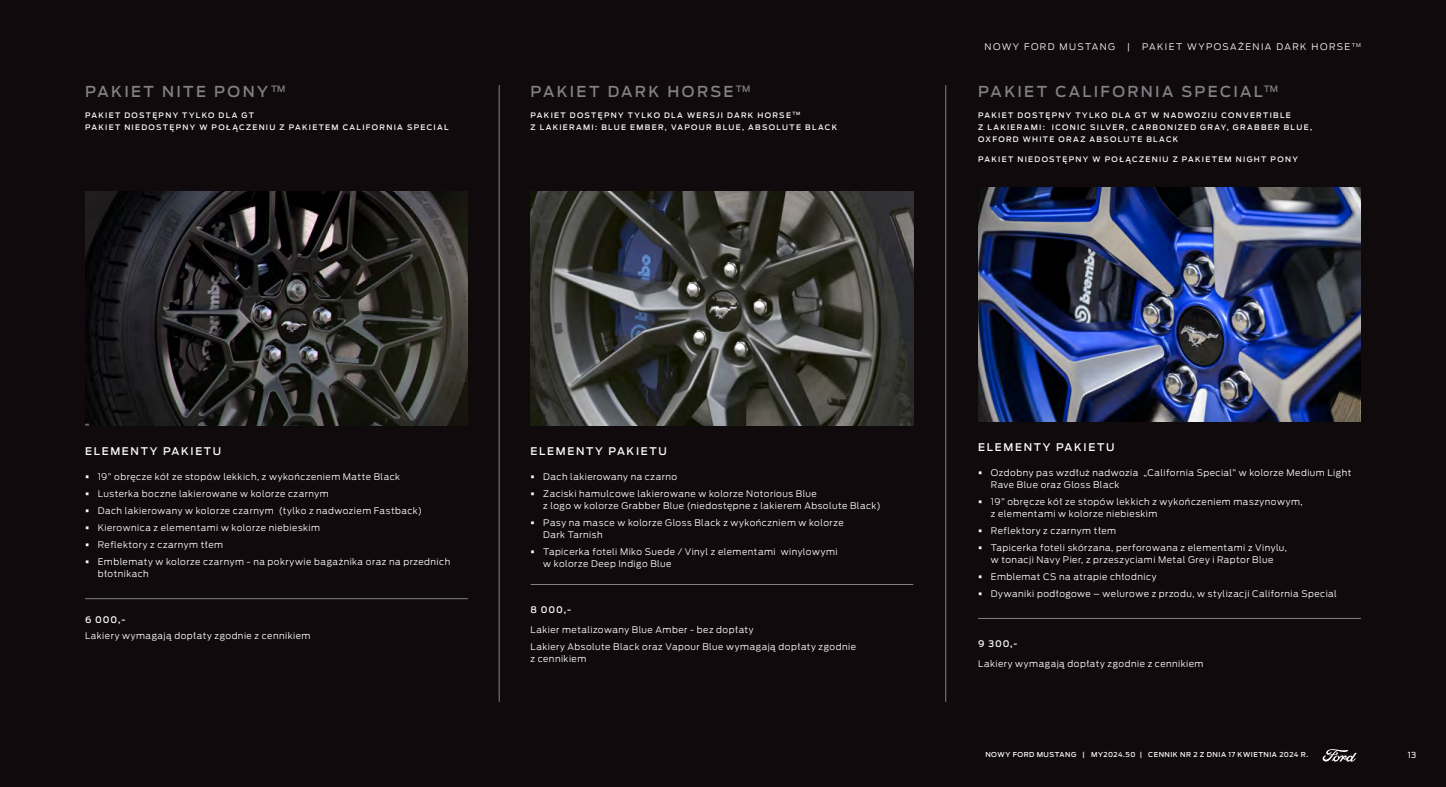
<style>
.page{position:relative;width:1446px;height:787px;background:#110a0c}
.page>*{position:absolute;margin:0;border:0;box-sizing:border-box;transform-origin:0 0}
.t1{font:500 15px "Ford Antenna";letter-spacing:.15em;color:#808285}
.t2{font:500 10.5px "Ford Antenna";letter-spacing:.16em;color:#fff}
.t3{font:300 9px/12px "Ford Antenna";letter-spacing:.05em;color:#fff}
.t4{font:300 9px "Ford Antenna";letter-spacing:.16em;color:#fff}
.t5{font:500 9px "Ford Antenna";letter-spacing:.105em;color:#fff}
.t6{font:8.25px "Ford Antenna";color:#fff}
.t7{font:500 7.5px/12px "Ford Antenna";letter-spacing:.175em;color:#fff}
.t8{font:500 6.75px "Ford Antenna";letter-spacing:.07em;color:#fff}
.s1{font-weight:900;font-size:10.5px}
</style>
<div class="page">
<svg style="left:1322px;top:749px;width:34px;height:12px"></svg>
<hr style="left:499px;top:85px;width:1px;height:617px;background:#808285">
<hr style="left:945px;top:85px;width:1px;height:617px;background:#808285">
<hr style="left:530px;top:584px;width:383px;height:1px;background:#808285">
<img style="left:530px;top:191px;width:383px;height:234px">
<hr style="left:978px;top:618px;width:383px;height:1px;background:#808285">
<img style="left:978px;top:187px;width:383px;height:234px">
<hr style="left:85px;top:598px;width:383px;height:1px;background:#808285">
<img style="left:85px;top:191px;width:383px;height:234px">
<h1 class="t1" style="left:85px;top:78px;width:202px">PAKIET NITE PONY <sup>TM</sup></h1>
<p class="t7" style="left:85px;top:108px;width:365px">PAKIET DOSTĘPNY TYLKO DLA GT<br>PAKIET NIEDOSTĘPNY W POŁĄCZENIU Z PAKIETEM CALIFORNIA SPECIAL</p>
<h1 class="t1" style="left:530px;top:78px;width:221px">PAKIET DARK HORSE <sup>TM</sup></h1>
<p class="t7" style="left:530px;top:108px;width:308px">PAKIET DOSTĘPNY TYLKO DLA WERSJI DARK HORSE <sup>TM<br></sup>Z LAKIERAMI: BLUE EMBER, VAPOUR BLUE, ABSOLUTE BLACK</p>
<p class="t4" style="left:984px;top:39px;width:132px">NOWY FORD MUSTANG</p>
<p class="t3" style="left:1127px;top:39px;width:4px">|</p>
<p class="t4" style="left:1142px;top:39px;width:220px">PAKIET WYPOSAŻENIA DARK HORSE <sup>TM</sup></p>
<h1 class="t1" style="left:978px;top:78px;width:301px">PAKIET CALIFORNIA SPECIAL<sup>TM</sup></h1>
<p class="t7" style="left:978px;top:108px;width:335px">PAKIET DOSTĘPNY TYLKO DLA GT W NADWOZIU CONVERTIBLE<br>Z LAKIERAMI: ICONIC SILVER, CARBONIZED GRAY, GRABBER BLUE,<br>OXFORD WHITE ORAZ ABSOLUTE BLACK</p>
<p class="t7" style="left:978px;top:152px;width:321px">PAKIET NIEDOSTĘPNY W POŁĄCZENIU Z PAKIETEM NIGHT PONY</p>
<p class="t2" style="left:85px;top:442px;width:138px">ELEMENTY PAKIETU</p>
<p class="t3" style="left:85px;top:469px;width:316px"><span class="s1">•</span> 19” obręcze kół ze stopów lekkich, z wykończeniem Matte Black</p>
<p class="t3" style="left:85px;top:486px;width:245px"><span class="s1">•</span> Lusterka boczne lakierowane w kolorze czarnym</p>
<p class="t3" style="left:85px;top:503px;width:338px"><span class="s1">•</span> Dach lakierowany w kolorze czarnym (tylko z nadwoziem Fastback)</p>
<p class="t3" style="left:85px;top:521px;width:237px"><span class="s1">•</span> Kierownica z elementami w kolorze niebieskim</p>
<p class="t3" style="left:85px;top:538px;width:140px"><span class="s1">•</span> Reflektory z czarnym tłem</p>
<p class="t3" style="left:98px;top:555px;width:354px;text-indent:-13px"><span class="s1">•</span> Emblematy w kolorze czarnym - na pokrywie bagażnika oraz na przednich błotnikach</p>
<p class="t5" style="left:85px;top:611px;width:42px">6 000,-</p>
<p class="t3" style="left:85px;top:629px;width:227px">Lakiery wymagają dopłaty zgodnie z cennikiem</p>
<p class="t2" style="left:530px;top:442px;width:138px">ELEMENTY PAKIETU</p>
<p class="t3" style="left:530px;top:469px;width:148px"><span class="s1">•</span> Dach lakierowany na czarno</p>
<p class="t3" style="left:543px;top:486px;width:339px;text-indent:-13px"><span class="s1">•</span> Zaciski hamulcowe lakierowane w kolorze Notorious Blue<br>z logo w kolorze Grabber Blue (niedostępne z lakierem Absolute Black)</p>
<p class="t3" style="left:543px;top:515px;width:302px;text-indent:-13px"><span class="s1">•</span> Pasy na masce w kolorze Gloss Black z wykończniem w kolorze<br>Dark Tarnish</p>
<p class="t3" style="left:543px;top:545px;width:296px;text-indent:-13px"><span class="s1">•</span> Tapicerka foteli Miko Suede / Vinyl z elementami winylowymi w kolorze Deep Indigo Blue</p>
<p class="t5" style="left:530px;top:602px;width:42px">8 000,-</p>
<p class="t3" style="left:530px;top:621px;width:327px;line-height:16.2px">Lakier metalizowany Blue Amber - bez dopłaty<br>Lakiery Absolute Black oraz Vapour Blue wymagają dopłaty zgodnie</p>
<p class="t3" style="left:530px;top:651px;width:57px">z cennikiem</p>
<p class="t2" style="left:978px;top:438px;width:138px">ELEMENTY PAKIETU</p>
<p class="t3" style="left:991px;top:465px;width:362px;text-indent:-13px"><span class="s1">•</span> Ozdobny pas wzdłuż nadwozia „California Special” w kolorze Medium Light<br>Rave Blue oraz Gloss Black</p>
<p class="t3" style="left:991px;top:494px;width:313px;text-indent:-13px"><span class="s1">•</span> 19” obręcze kół ze stopów lekkich z wykończeniem maszynowym, z elementami w kolorze niebieskim</p>
<p class="t3" style="left:978px;top:523px;width:140px"><span class="s1">•</span> Reflektory z czarnym tłem</p>
<p class="t3" style="left:978px;top:540px;width:310px;text-align:center"><span class="s1">•</span> Tapicerka foteli skórzana, perforowana z elementami z Vinylu, w tonacji Navy Pier, z przeszyciami Metal Grey i Raptor Blue</p>
<p class="t3" style="left:978px;top:569px;width:180px"><span class="s1">•</span> Emblemat CS na atrapie chłodnicy</p>
<p class="t3" style="left:978px;top:587px;width:360px"><span class="s1">•</span> Dywaniki podłogowe – welurowe z przodu, w stylizacji California Special</p>
<p class="t5" style="left:978px;top:635px;width:41px">9 300,-</p>
<p class="t3" style="left:978px;top:657px;width:227px">Lakiery wymagają dopłaty zgodnie z cennikiem</p>
<p class="t8" style="left:985px;top:749px;width:324px">NOWY FORD MUSTANG | MY2024.50 | CENNIK NR 2 Z DNIA 17 KWIETNIA 2024 R.</p>
<p class="t6" style="left:1407px;top:747px;width:10px">13</p>
</div>
